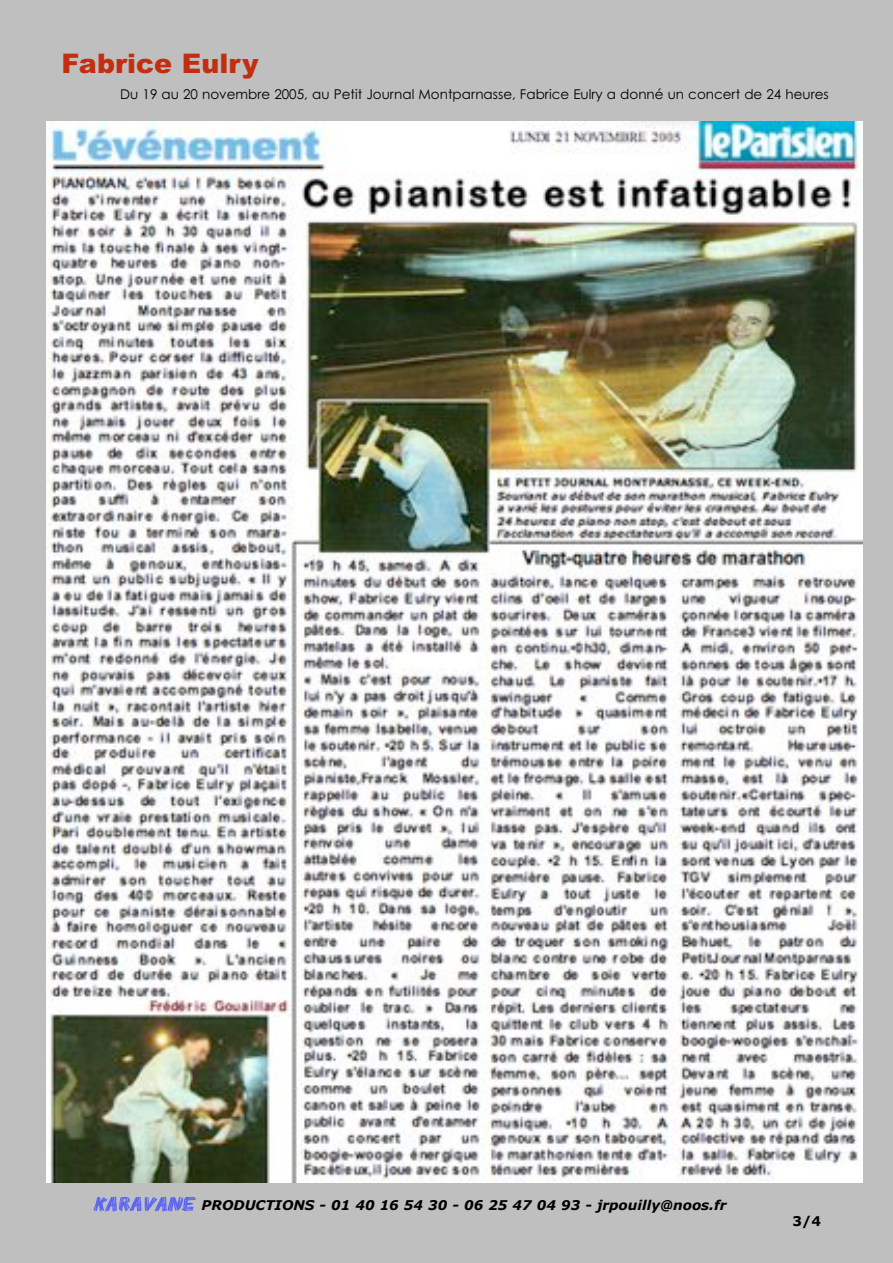
<style>
.page{position:relative;width:893px;height:1263px;background:#bfbfc0}
.page>*{position:absolute;margin:0;border:0;box-sizing:border-box;transform-origin:0 0}
.t1{font:900 27px "Arial";color:#c32e10}
.t2{font:13.5px "Century Gothic";color:#000}
.t3{font:italic 700 13.5px "Verdana";color:#000001}
.t4{font:700 13.5px "Verdana";color:#000}
</style>
<div class="page">
<img style="left:94px;top:1197px;width:102px;height:15px">
<img style="left:46px;top:122px;width:816px;height:1060px">
<h1 class="t1" style="left:62px;top:49px;width:199px">Fabrice Eulry</h1>
<p class="t2" style="left:120px;top:86px;width:710px">Du 19 au 20 novembre 2005, au Petit Journal Montparnasse, Fabrice Eulry a donné un concert de 24 heures</p>
<p class="t3" style="left:202px;top:1196px;width:526px">PRODUCTIONS - 01 40 16 54 30 - 06 25 47 04 93 - jrpouilly@noos.fr</p>
<p class="t4" style="left:792px;top:1212px;width:30px">3/4</p>
</div>
